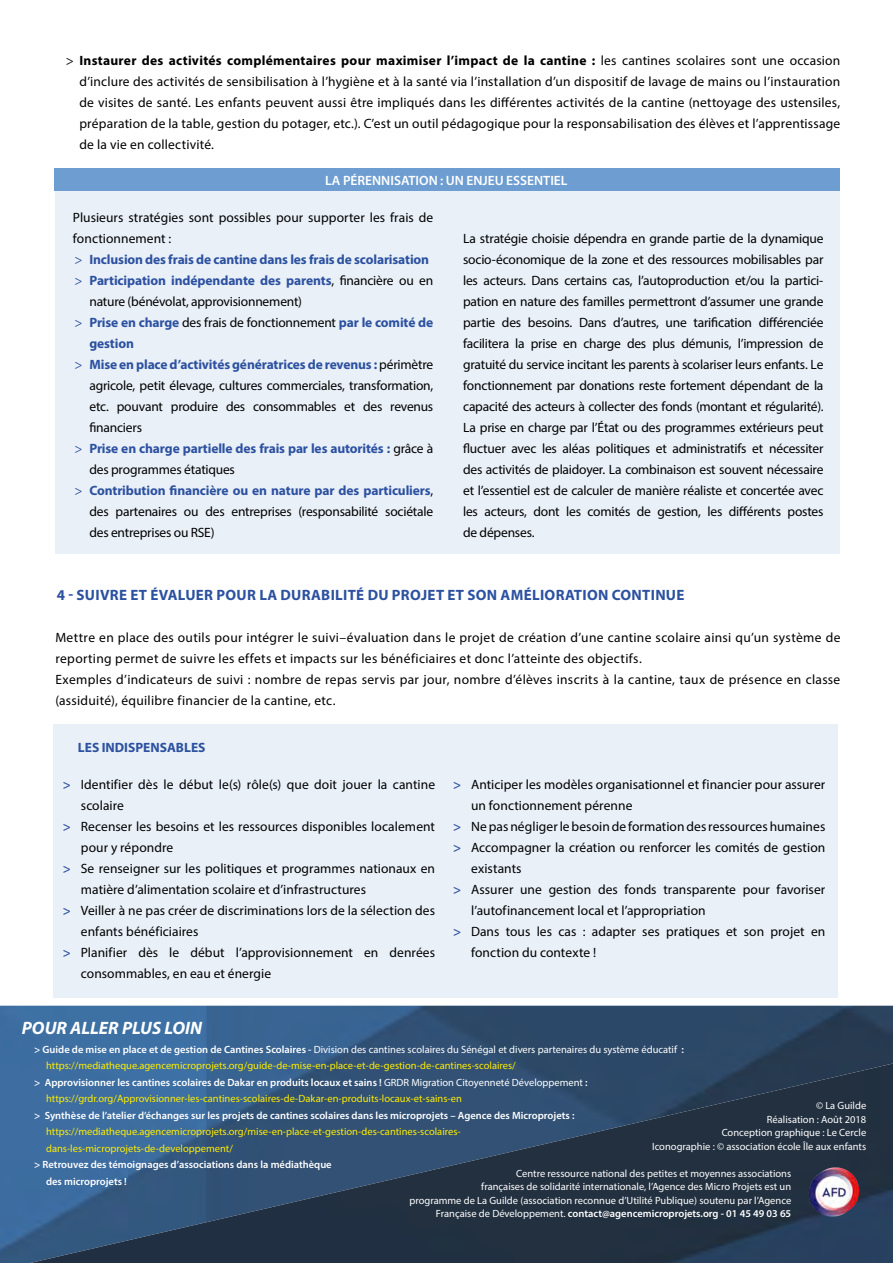
<style>
.page{position:relative;width:893px;height:1263px;background:#fff}
.page>*{position:absolute;margin:0;border:0;box-sizing:border-box;transform-origin:0 0}
.t1{font:italic 700 18px "Myriad Pro";color:#fff}
.t2{font:700 15px "Myriad Pro";letter-spacing:.02em;color:#2c51a0}
.t3{font:13.5px/21px "Myriad Pro";letter-spacing:.005em;color:#000;text-align:justify}
.t4{font:13.5px/21px "Myriad Pro";letter-spacing:.025em;color:#000}
.t5{font:700 13.5px "Myriad Pro";letter-spacing:-.01em;color:#2c51a0}
.t6{font:13.5px "Myriad Pro";letter-spacing:-.015em;color:#000}
.t7{font:13.5px "Myriad Pro";letter-spacing:-.02em;color:#000}
.t8{font:600 13.5px "Myriad Pro";color:#fff}
.t9{font:10.5px/13.5px "Myriad Pro";color:#fff;text-align:right}
.t10{font:10.5px/16.5px "Myriad Pro";color:#ffed00}
.t11{font:600 10.5px/16.5px "Myriad Pro";color:#fff}
.s1{font-weight:700}
.s2{font-weight:400}
.s3{font-weight:400;color:#000}
.s4{font-weight:600;color:#2c51a0}
.s5{font-weight:600}
</style>
<div class="page">
<img style="left:0;top:1006px;width:893px;height:257px">
<img style="left:30px;top:1063px;width:863px;height:200px">
<img style="left:810px;top:1167px;width:24px;height:19px">
<div style="left:55px;top:169px;width:785px;height:385px;background:#e9f0f8"></div>
<div style="left:54px;top:169px;width:786px;height:22px;background:#6e9dd1"></div>
<div style="left:53px;top:725px;width:785px;height:273px;background:#e9f0f8"></div>
<p class="t3" style="left:79px;top:49px;width:762px;text-indent:-14px">&gt; <span class="s1">Instaurer des activités complémentaires pour maximiser l’impact de la cantine :</span> les cantines scolaires sont une occasion d’inclure des activités de sensibilisation à l’hygiène et à la santé via l’installation d’un dispositif de lavage de mains ou l’instauration de visites de santé. Les enfants peuvent aussi être impliqués dans les différentes activités de la cantine (nettoyage des ustensiles, préparation de la table, gestion du potager, etc.). C’est un outil pédagogique pour la responsabilisation des élèves et l’apprentissage de la vie en collectivité.</p>
<p class="t8" style="left:325px;top:172px;width:56px">la pérEnnisation</p>
<p class="t8" style="left:440px;top:172px;width:74px">: un enjeu essentiel</p>
<p class="t3" style="left:73px;top:207px;width:362px">Plusieurs stratégies sont possibles pour supporter les frais de</p>
<p class="t3" style="left:73px;top:228px;width:100px">fonctionnement :</p>
<p class="t5" style="left:74px;top:251px;width:356px"><span class="s2">&gt;</span> Inclusion des frais de cantine dans les frais de scolarisation</p>
<p class="t5" style="left:74px;top:272px;width:360px"><span class="s2">&gt;</span> Participation indépendante des parents<span class="s3">, financière ou en</span></p>
<p class="t7" style="left:89px;top:293px;width:214px">nature (bénévolat, approvisionnement)</p>
<p class="t5" style="left:74px;top:314px;width:360px"><span class="s2">&gt;</span> Prise en charge <span class="s3">des frais de fonctionnement</span> par le comité de</p>
<p class="t5" style="left:89px;top:335px;width:46px">gestion</p>
<p class="t5" style="left:74px;top:356px;width:360px"><span class="s2">&gt;</span> Mise en place d’activités génératrices de revenus : <span class="s3">périmètre</span></p>
<p class="t6" style="left:89px;top:377px;width:345px">agricole, petit élevage, cultures commerciales, transformation,</p>
<p class="t6" style="left:89px;top:398px;width:345px">etc. pouvant produire des consommables et des revenus</p>
<p class="t6" style="left:89px;top:419px;width:54px">financiers</p>
<p class="t5" style="left:74px;top:440px;width:360px"><span class="s2">&gt;</span> Prise en charge partielle des frais par les autorités : <span class="s3">grâce à</span></p>
<p class="t6" style="left:89px;top:461px;width:147px">des programmes étatiques</p>
<p class="t5" style="left:74px;top:482px;width:360px"><span class="s2">&gt;</span> Contribution financière ou en nature par des particuliers<span class="s3">,</span></p>
<p class="t6" style="left:89px;top:503px;width:345px">des partenaires ou des entreprises (responsabilité sociétale</p>
<p class="t6" style="left:89px;top:524px;width:127px">des entreprises ou RSE)</p>
<p class="t3" style="left:463px;top:228px;width:362px">La stratégie choisie dépendra en grande partie de la dynamique socio-économique de la zone et des ressources mobilisables par les acteurs. Dans certains cas, l’autoproduction et/ou la partici&shy;pation en nature des familles permettront d’assumer une grande partie des besoins. Dans d’autres, une tarification différenciée facilitera la prise en charge des plus démunis, l’impression de gratuité du service incitant les parents à scolariser leurs enfants. Le fonctionnement par donations reste fortement dépendant de la capacité des acteurs à collecter des fonds (montant et régularité).<br>La prise en charge par l’État ou des programmes extérieurs peut fluctuer avec les aléas politiques et administratifs et nécessiter des activités de plaidoyer. La combinaison est souvent nécessaire et l’essentiel est de calculer de manière réaliste et concertée avec les acteurs, dont les comités de gestion, les différents postes de dépenses.</p>
<p class="t2" style="left:57px;top:585px;width:254px">4 - Suivre et évaluer pour la durabili</p>
<p class="t2" style="left:348px;top:585px;width:55px">té du pro</p>
<p class="t2" style="left:421px;top:585px;width:90px">jet et son améliora</p>
<p class="t2" style="left:574px;top:585px;width:111px">tion continue</p>
<p class="t4" style="left:55px;top:627px;width:786px">Mettre en place des outils pour intégrer le suivi–évaluation dans le projet de création d’une cantine scolaire ainsi qu’un système de reporting permet de suivre les effets et impacts sur les bénéficiaires et donc l’atteinte des objectifs.<br>Exemples d’indicateurs de suivi : nombre de repas servis par jour, nombre d’élèves inscrits à la cantine, taux de présence en classe (assiduité), équilibre financier de la cantine, etc.</p>
<p class="t5" style="left:78px;top:738px;width:8px">les</p>
<p class="t5" style="left:102px;top:738px;width:30px">indispe</p>
<p class="t5" style="left:151px;top:738px;width:18px">nsables</p>
<p class="t3" style="left:63px;top:774px;width:374px"><span class="s4">&gt;</span> Identifier dès le début le(s) rôle(s) que doit jouer la cantine</p>
<p class="t3" style="left:81px;top:795px;width:45px">scolaire</p>
<p class="t3" style="left:63px;top:816px;width:374px"><span class="s4">&gt;</span> Recenser les besoins et les ressources disponibles localement</p>
<p class="t3" style="left:81px;top:837px;width:94px">pour y répondre</p>
<p class="t3" style="left:63px;top:858px;width:374px"><span class="s4">&gt;</span> Se renseigner sur les politiques et programmes nationaux en</p>
<p class="t3" style="left:81px;top:879px;width:287px">matière d’alimentation scolaire et d’infrastructures</p>
<p class="t3" style="left:63px;top:900px;width:374px"><span class="s4">&gt;</span> Veiller à ne pas créer de discriminations lors de la sélection des</p>
<p class="t3" style="left:81px;top:921px;width:119px">enfants bénéficiaires</p>
<p class="t3" style="left:63px;top:942px;width:374px"><span class="s4">&gt;</span> Planifier dès le début l’approvisionnement en denrées</p>
<p class="t3" style="left:81px;top:963px;width:192px">consommables, en eau et énergie</p>
<h1 class="t1" style="left:22px;top:1016px;width:23px">POUR</h1>
<h1 class="t1" style="left:70px;top:1016px;width:11px">ALLER</h1>
<h1 class="t1" style="left:122px;top:1016px;width:21px">PLUS</h1>
<h1 class="t1" style="left:164px;top:1016px;width:11px">LOIN</h1>
<p class="t3" style="left:453px;top:774px;width:374px"><span class="s4">&gt;</span> Anticiper les modèles organisationnel et financier pour assurer</p>
<p class="t3" style="left:471px;top:795px;width:163px">un fonctionnement pérenne</p>
<p class="t3" style="left:453px;top:816px;width:374px"><span class="s4">&gt;</span> Ne pas négliger le besoin de formation des ressources humaines</p>
<p class="t3" style="left:453px;top:837px;width:374px"><span class="s4">&gt;</span> Accompagner la création ou renforcer les comités de gestion</p>
<p class="t3" style="left:471px;top:858px;width:52px">existants</p>
<p class="t3" style="left:453px;top:879px;width:374px"><span class="s4">&gt;</span> Assurer une gestion des fonds transparente pour favoriser</p>
<p class="t3" style="left:471px;top:900px;width:236px">l’autofinancement local et l’appropriation</p>
<p class="t3" style="left:453px;top:921px;width:374px"><span class="s4">&gt;</span> Dans tous les cas : adapter ses pratiques et son projet en</p>
<p class="t3" style="left:471px;top:942px;width:127px">fonction du contexte !</p>
<p class="t9" style="left:34px;top:1042px;width:651px"><span class="s5">&gt; Guide de mise en place et de gestion de Cantines Scolaires -</span> Division des cantines scolaires du Sénégal et divers partenaires du système éducatif <span class="s5">:</span></p>
<p class="t10" style="left:46px;top:1057px;width:471px">https://mediatheque.agencemicroprojets.org/guide-de-mise-en-place-et-de-gestion-de-cantines-scolaires/</p>
<p class="t11" style="left:34px;top:1074px;width:555px">&gt; Approvisionner les cantines scolaires de Dakar en produits locaux et sains ! <span class="s2">GRDR Migration Citoyenneté Développement</span> :</p>
<p class="t10" style="left:46px;top:1090px;width:417px">https://grdr.org/Approvisionner-les-cantines-scolaires-de-Dakar-en-produits-locaux-et-sains-en</p>
<p class="t11" style="left:34px;top:1106px;width:542px">&gt; Synthèse de l’atelier d’échanges sur les projets de cantines scolaires dans les microprojets – Agence des Microprojets :</p>
<p class="t10" style="left:46px;top:1123px;width:416px">https://mediatheque.agencemicroprojets.org/mise-en-place-et-gestion-des-cantines-scolaires&shy;dans-les-microprojets-de-developpement/</p>
<p class="t11" style="left:46px;top:1156px;width:287px;text-indent:-12px">&gt; Retrouvez des témoignages d’associations dans la médiathèque des microprojets !</p>
<p class="t9" style="left:652px;top:1099px;width:216px">© La Guilde<br>Réalisation : Août 2018<br>Conception graphique : Le Cercle<br>Iconographie : © association école Île aux enfants</p>
<p class="t9" style="left:409px;top:1166px;width:383px">Centre ressource national des petites et moyennes associations<br>françaises de solidarité internationale, l’Agence des Micro Projets est un<br>programme de La Guilde (association reconnue d’Utilité Publique) soutenu par l’Agence Française de Développement. <span class="s5">contact@agencemicroprojets.org - 01 45 49 03 65</span></p>
</div>
